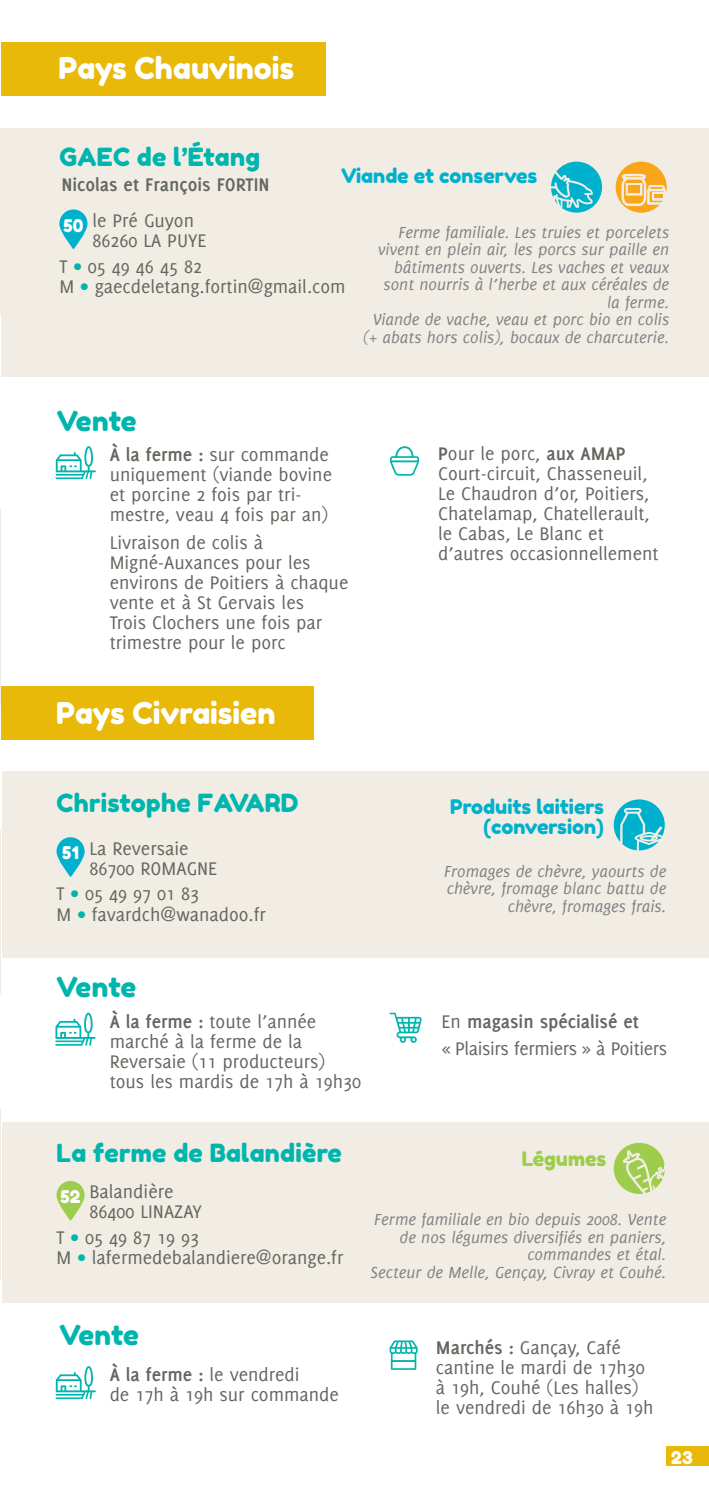
<style>
.page{position:relative;width:709px;height:1489px;background:#fff}
.page>*{position:absolute;margin:0;border:0;box-sizing:border-box;transform-origin:0 0}
.t1{font:30px "Fredoka One";color:#fff}
.t2{font:27.5px "Fredoka One";letter-spacing:-.005em;color:#00b5ad}
.t3{font:25px "Fredoka One";letter-spacing:.01em;color:#00b5ad}
.t4{font:20px/20px "Delicious";color:#62675f}
.t5{font:20px/27px "Delicious";letter-spacing:-.02em;color:#62675f}
.t6{font:20px/20px "Fredoka One";color:#00b1cd;text-align:right}
.t7{font:700 20px "Delicious";color:#62675f}
.t8{font:20px "Fredoka One";color:#9ecc4c}
.t9{font:italic 17.5px/17.5px "Delicious";color:#808285;text-align:right}
.t10{font:17.5px "Fredoka One";color:#fff}
.s1{color:#00b5ad}
.s2{font-weight:700}
</style>
<div class="page">
<div style="left:666px;top:1446px;width:43px;height:19px;background:#e8b909"></div>
<hr style="left:0;top:127px;width:1px;height:186px;background:#e4dcca">
<hr style="left:0;top:509px;width:1px;height:196px;background:#e4dcca">
<hr style="left:0;top:1107px;width:1px;height:172px;background:#e4dcca">
<hr style="left:0;top:828px;width:1px;height:165px;background:#e4dcca">
<svg style="left:56px;top:446px;width:40px;height:33px"></svg>
<div style="left:1px;top:43px;width:324px;height:53px;background:#e8b909"></div>
<div style="left:1px;top:127px;width:708px;height:249px;background:#f1ede4"></div>
<svg style="left:59px;top:209px;width:28px;height:40px"></svg>
<svg style="left:390px;top:446px;width:29px;height:29px"></svg>
<svg style="left:551px;top:162px;width:51px;height:51px"></svg>
<svg style="left:615px;top:162px;width:51px;height:51px"></svg>
<div style="left:628px;top:185px;width:12px;height:8px;background:#faa61a"></div>
<div style="left:1px;top:686px;width:313px;height:54px;background:#e8b909"></div>
<div style="left:2px;top:771px;width:707px;height:186px;background:#f1ede4"></div>
<div style="left:2px;top:1122px;width:707px;height:180px;background:#f1ede4"></div>
<svg style="left:389px;top:1012px;width:33px;height:30px"></svg>
<svg style="left:56px;top:837px;width:29px;height:40px"></svg>
<svg style="left:56px;top:1180px;width:29px;height:40px"></svg>
<svg style="left:613px;top:1142px;width:51px;height:51px"></svg>
<svg style="left:55px;top:1012px;width:40px;height:33px"></svg>
<svg style="left:613px;top:799px;width:51px;height:51px"></svg>
<svg style="left:56px;top:1366px;width:40px;height:32px"></svg>
<svg style="left:389px;top:1340px;width:28px;height:29px"></svg>
<p class="t1" style="left:59px;top:50px;width:237px">Pays Chauvinois</p>
<p class="t3" style="left:59px;top:142px;width:202px">GAEC de l’Étang</p>
<p class="t7" style="left:61px;top:173px;width:210px">Nicolas et François FORTIN</p>
<p class="t6" style="left:341px;top:166px;width:198px">Viande et conserves</p>
<p class="t4" style="left:92px;top:210px;width:116px;text-indent:-29px"><sub>50</sub> le Pré Guyon<br>86260 LA PUYE</p>
<p class="t4" style="left:59px;top:256px;width:288px">T <span class="s1">•</span> 05 49 46 45 82<br>M <span class="s1">•</span> gaecdeletang.fortin@gmail.com</p>
<p class="t9" style="left:363px;top:223px;width:308px">Ferme familiale. Les truies et porcelets vivent en plein air, les porcs sur paille en bâtiments ouverts. Les vaches et veaux sont nourris à l’herbe et aux céréales de<br>la ferme.<br>Viande de vache, veau et porc bio en colis (+ abats hors colis), bocaux de charcuterie.</p>
<p class="t2" style="left:57px;top:404px;width:81px">Vente</p>
<p class="t4" style="left:110px;top:444px;width:224px"><span class="s2">À la ferme :</span> sur commande uniquement (viande bovine et porcine 2 fois par tri&shy;mestre, veau 4 fois par an)</p>
<p class="t4" style="left:110px;top:532px;width:240px">Livraison de colis à<br>Migné-Auxances pour les environs de Poitiers à chaque vente et à St Gervais les<br>Trois Clochers une fois par trimestre pour le porc</p>
<p class="t1" style="left:56px;top:694px;width:221px">Pays Civraisien</p>
<p class="t3" style="left:56px;top:787px;width:243px">Christophe FAVARD</p>
<p class="t10" style="left:62px;top:842px;width:18px">51</p>
<p class="t4" style="left:89px;top:837px;width:129px">La Reversaie<br>86700 ROMAGNE</p>
<p class="t4" style="left:56px;top:883px;width:211px">T <span class="s1">•</span> 05 49 97 01 83<br>M <span class="s1">•</span> favardch@wanadoo.fr</p>
<p class="t4" style="left:438px;top:443px;width:222px"><span class="s2">P</span>our le porc, <span class="s2">aux AMAP<br></span>Court-circuit, Chasseneuil,<br>Le Chaudron d’or, Poitiers,<br>Chatelamap, Chatellerault, le Cabas, Le Blanc et d’autres occasionnellement</p>
<p class="t6" style="left:450px;top:796px;width:155px">Produits laitiers (conversion)</p>
<p class="t9" style="left:444px;top:862px;width:224px">Fromages de chèvre, yaourts de chèvre, fromage blanc battu de chèvre, fromages frais.</p>
<p class="t2" style="left:57px;top:970px;width:81px">Vente</p>
<p class="t4" style="left:110px;top:1011px;width:253px"><span class="s2">À la ferme :</span> toute l’année marché à la ferme de la<br>Reversaie (11 producteurs) tous les mardis de 17h à 19h30</p>
<p class="t5" style="left:441px;top:1007px;width:227px">En <span class="s2">magasin spécialisé et<br></span>« Plaisirs fermiers » à Poitiers</p>
<p class="t3" style="left:56px;top:1137px;width:287px">La ferme de Balandière</p>
<p class="t10" style="left:60px;top:1185px;width:22px">52</p>
<p class="t4" style="left:89px;top:1181px;width:114px">Balandière<br>86400 LINAZAY</p>
<p class="t4" style="left:56px;top:1227px;width:288px">T <span class="s1">•</span> 05 49 87 19 93<br>M <span class="s1">•</span> lafermedebalandiere@orange.fr</p>
<p class="t2" style="left:59px;top:1318px;width:81px">Vente</p>
<p class="t4" style="left:110px;top:1364px;width:231px"><span class="s2">À la ferme :</span> le vendredi<br>de 17h à 19h sur commande</p>
<p class="t8" style="left:522px;top:1146px;width:86px">Légumes</p>
<p class="t9" style="left:370px;top:1210px;width:297px">Ferme familiale en bio depuis 2008. Vente de nos légumes diversifiés en paniers, commandes et étal.<br>Secteur de Melle, Gençay, Civray et Couhé.</p>
<p class="t4" style="left:436px;top:1337px;width:219px"><span class="s2">Marchés :</span> Gançay, Café cantine le mardi de 17h30 à 19h, Couhé (Les halles) le vendredi de 16h30 à 19h</p>
<p class="t10" style="left:671px;top:1446px;width:23px">23</p>
</div>
